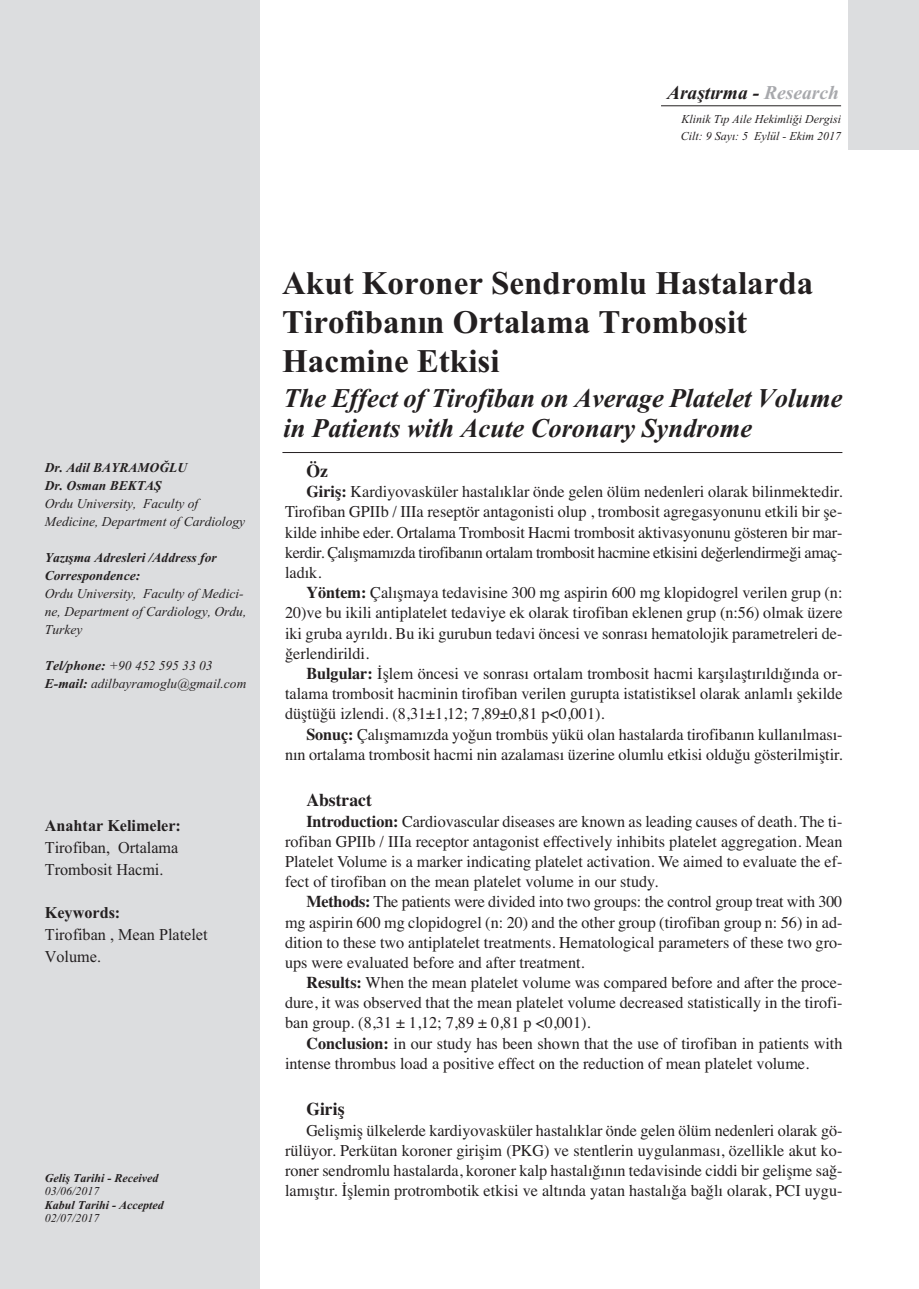
<style>
.page{position:relative;width:919px;height:1289px;background:#fff}
.page>*{position:absolute;margin:0;border:0;box-sizing:border-box;transform-origin:0 0}
.t1{font:700 33px/39px "Times New Roman";color:#231f20}
.t2{font:italic 700 27px/30px "Times New Roman";color:#231f20}
.t3{font:italic 700 19.5px "Times New Roman";color:#231f20}
.t4{font:700 18px "Times";color:#231f20}
.t5{font:16.5px/20.2px "Times";color:#231f20;text-align:justify}
.t6{font:16.5px/21.9px "Times New Roman";color:#231f20}
.t7{font:700 16.5px "Times New Roman";color:#231f20}
.t8{font:italic 13.5px/18px "Times New Roman";color:#231f20}
.t9{font:italic 700 13.5px/18px "Times New Roman";color:#231f20}
.t10{font:italic 12px/16.6px "Times New Roman";color:#231f20}
.t11{font:italic 700 12px "Times New Roman";color:#231f20}
.s1{color:#a8a9ad}
.s2{font-weight:700}
</style>
<div class="page">
<div style="left:0;top:0;width:260px;height:1288px;background:#dcdddf"></div>
<div style="left:848px;top:0;width:70px;height:149px;background:#dcdddf"></div>
<hr style="left:282px;top:452px;width:560px;height:1px;background:#231f20">
<hr style="left:661px;top:105px;width:180px;height:1px;background:#231f20">
<p class="t3" style="left:667px;top:86px;width:173px">Araştırma - <span class="s1">Research</span></p>
<p class="t10" style="left:680px;top:112px;width:162px">Klinik Tıp Aile Hekimliği Dergisi<br>Cilt: 9 Sayı: 5 Eylül - Ekim 2017</p>
<p class="t9" style="left:45px;top:460px;width:144px">Dr. Adil BAYRAMOĞLU<br>Dr. Osman BEKTAŞ</p>
<p class="t8" style="left:45px;top:496px;width:202px">Ordu University, Faculty of<br>Medicine, Department of Cardiology</p>
<p class="t9" style="left:45px;top:550px;width:173px">Yazışma Adresleri /Address for<br>Correspondence:</p>
<p class="t8" style="left:45px;top:586px;width:203px">Ordu University, Faculty of Medici&shy;ne, Department of Cardiology, Ordu,<br>Turkey</p>
<p class="t8" style="left:45px;top:657px;width:203px"><span class="s2">Tel/phone:</span> +90 452 595 33 03<br><span class="s2">E-mail:</span> adilbayramoglu@gmail.com</p>
<p class="t7" style="left:45px;top:819px;width:138px">Anahtar Kelimeler:</p>
<p class="t6" style="left:45px;top:837px;width:135px">Tirofiban, Ortalama<br>Trombosit Hacmi.</p>
<p class="t7" style="left:45px;top:907px;width:77px">Keywords:</p>
<p class="t6" style="left:45px;top:925px;width:164px">Tirofiban , Mean Platelet<br>Volume.</p>
<p class="t11" style="left:45px;top:1173px;width:115px">Geliş Tarihi - Received</p>
<p class="t10" style="left:45px;top:1184px;width:56px">03/06/2017</p>
<p class="t11" style="left:45px;top:1200px;width:121px">Kabul Tarihi - Accepted</p>
<p class="t10" style="left:45px;top:1211px;width:56px">02/07/2017</p>
<h1 class="t1" style="left:282px;top:267px;width:532px">Akut Koroner Sendromlu Hastalarda<br>Tirofibanın Ortalama Trombosit<br>Hacmine Etkisi</h1>
<h2 class="t2" style="left:283px;top:386px;width:560px">The Effect of Tirofiban on Average Platelet Volume in Patients with Acute Coronary Syndrome</h2>
<p class="t4" style="left:306px;top:464px;width:23px">Öz</p>
<p class="t5" style="left:285px;top:483px;width:559px;text-indent:21px"><span class="s2">Giriş:</span> Kardiyovasküler hastalıklar önde gelen ölüm nedenleri olarak bilinmektedir.<br>Tirofiban GPIIb / IIIa reseptör antagonisti olup , trombosit agregasyonunu etkili bir şe&shy;kilde inhibe eder. Ortalama Trombosit Hacmi trombosit aktivasyonunu gösteren bir mar&shy;kerdir. Çalışmamızda tirofibanın ortalam trombosit hacmine etkisini değerlendirmeği amaç&shy;ladık.</p>
<p class="t5" style="left:285px;top:584px;width:559px;text-indent:21px"><span class="s2">Yöntem:</span> Çalışmaya tedavisine 300 mg aspirin 600 mg klopidogrel verilen grup (n:<br>20)ve bu ikili antiplatelet tedaviye ek olarak tirofiban eklenen grup (n:56) olmak üzere iki gruba ayrıldı. Bu iki gurubun tedavi öncesi ve sonrası hematolojik parametreleri de&shy;ğerlendirildi.</p>
<p class="t5" style="left:285px;top:664px;width:559px;text-indent:21px"><span class="s2">Bulgular:</span> İşlem öncesi ve sonrası ortalam trombosit hacmi karşılaştırıldığında or&shy;talama trombosit hacminin tirofiban verilen gurupta istatistiksel olarak anlamlı şekilde düştüğü izlendi. (8,31±1,12; 7,89±0,81 p&lt;0,001).</p>
<p class="t5" style="left:285px;top:725px;width:559px;text-align:right"><span class="s2">Sonuç:</span> Çalışmamızda yoğun trombüs yükü olan hastalarda tirofibanın kullanılması&shy;nın ortalama trombosit hacmi nin azalaması üzerine olumlu etkisi olduğu gösterilmiştir.</p>
<p class="t4" style="left:306px;top:793px;width:67px">Abstract</p>
<p class="t5" style="left:285px;top:812px;width:559px;text-indent:21px"><span class="s2">Introduction:</span> Cardiovascular diseases are known as leading causes of death. The ti&shy;rofiban GPIIb / IIIa receptor antagonist effectively inhibits platelet aggregation. Mean Platelet Volume is a marker indicating platelet activation. We aimed to evaluate the ef&shy;fect of tirofiban on the mean platelet volume in our study.</p>
<p class="t5" style="left:285px;top:893px;width:559px;text-indent:21px"><span class="s2">Methods:</span> The patients were divided into two groups: the control group treat with 300 mg aspirin 600 mg clopidogrel (n: 20) and the other group (tirofiban group n: 56) in ad&shy;dition to these two antiplatelet treatments. Hematological parameters of these two gro&shy;ups were evaluated before and after treatment.</p>
<p class="t5" style="left:285px;top:973px;width:559px;text-indent:21px"><span class="s2">Results:</span> When the mean platelet volume was compared before and after the proce&shy;dure, it was observed that the mean platelet volume decreased statistically in the tirofi&shy;ban group. (8,31 ± 1,12; 7,89 ± 0,81 p &lt;0,001).</p>
<p class="t5" style="left:285px;top:1034px;width:559px;text-indent:21px"><span class="s2">Conclusion:</span> in our study has been shown that the use of tirofiban in patients with intense thrombus load a positive effect on the reduction of mean platelet volume.</p>
<p class="t4" style="left:306px;top:1102px;width:40px">Giriş</p>
<p class="t5" style="left:285px;top:1121px;width:559px;text-indent:21px">Gelişmiş ülkelerde kardiyovasküler hastalıklar önde gelen ölüm nedenleri olarak gö&shy;rülüyor. Perkütan koroner girişim (PKG) ve stentlerin uygulanması, özellikle akut ko&shy;roner sendromlu hastalarda, koroner kalp hastalığının tedavisinde ciddi bir gelişme sağ&shy;lamıştır. İşlemin protrombotik etkisi ve altında yatan hastalığa bağlı olarak, PCI uygu-</p>
</div>
